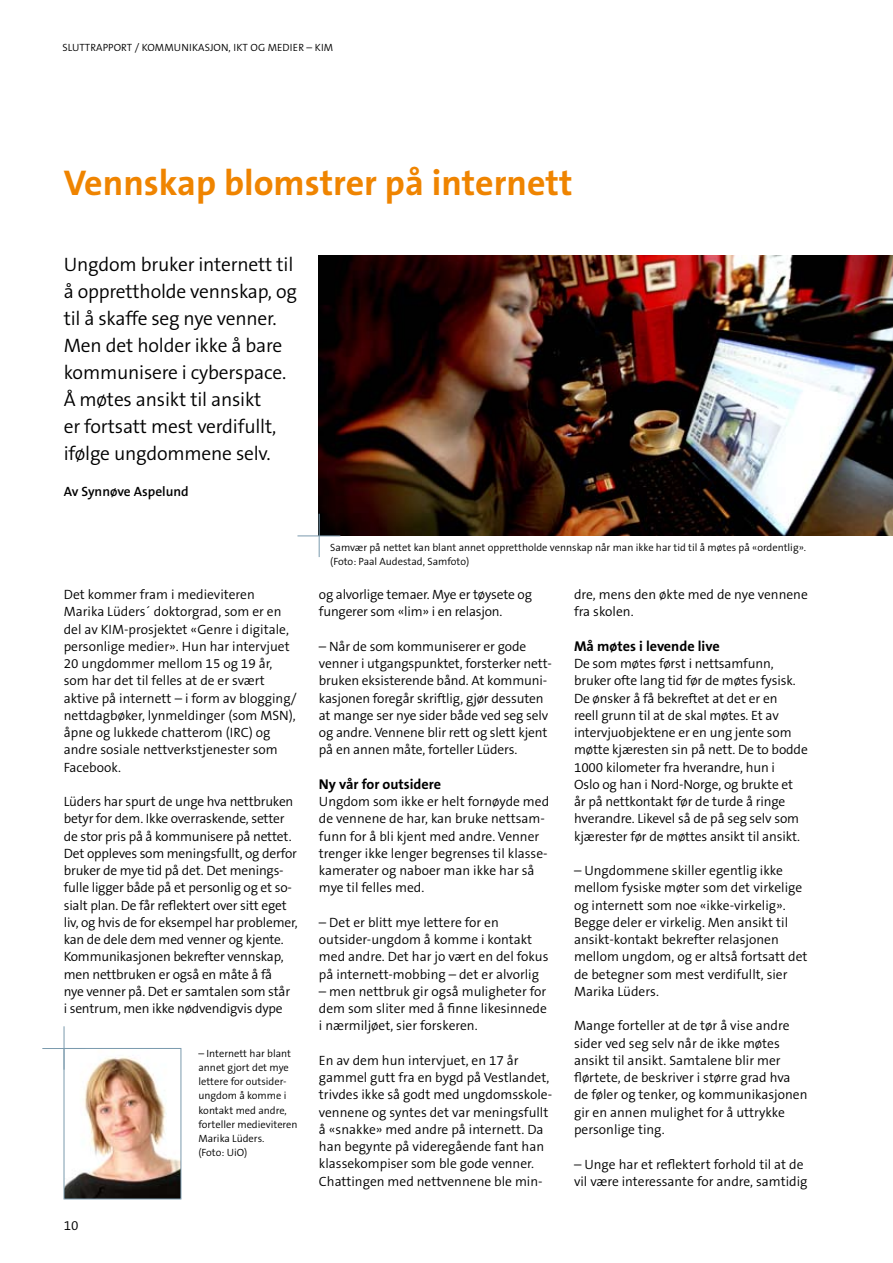
<style>
.page{position:relative;width:893px;height:1263px;background:#fff}
.page>*{position:absolute;margin:0;border:0;box-sizing:border-box;transform-origin:0 0}
.t1{font:700 36px "The Sans B7";color:#ef8400}
.t2{font:300 19.5px/27px "The Sans B4";letter-spacing:-.01em;color:#000}
.t3{font:700 14.25px "The Sans B7";color:#000}
.t4{font:300 13.5px/17.2px "The Sans B4";letter-spacing:-.01em;color:#000}
.t5{font:600 13.5px "The Sans B6";color:#000}
.t6{font:300 10.5px/14.2px "The Sans B4";color:#000}
</style>
<div class="page">
<img style="left:319px;top:255px;width:574px;height:281px">
<img style="left:66px;top:1057px;width:113px;height:140px">
<div style="left:64px;top:1048px;width:117px;height:151px;border:1px solid #7a9aad"></div>
<hr style="left:319px;top:514px;width:1px;height:43px;background:#7a9aad">
<hr style="left:297px;top:535px;width:43px;height:1px;background:#7a9aad">
<hr style="left:64px;top:1026px;width:1px;height:44px;background:#7a9aad">
<hr style="left:42px;top:1048px;width:43px;height:1px;background:#7a9aad">
<p class="t6" style="left:62px;top:41px;width:213px">sluttrapport / komm unikasjon, ikt og medie</p>
<p class="t6" style="left:298px;top:41px;width:24px">r – kim</p>
<h1 class="t1" style="left:64px;top:164px;width:510px">Vennskap blomstrer på internett</h1>
<h2 class="t2" style="left:64px;top:252px;width:235px">U ngdom bruker internett til å opprettholde vennskap, og til å skaffe seg nye venner.<br>Men det holder ikke å bare kommunisere i cyberspace.<br>Å møtes ansikt til ansikt<br>er fortsatt mest verdifullt, ifølge ungdommene selv.</h2>
<p class="t5" style="left:64px;top:484px;width:127px">Av Synnøve Aspelund</p>
<p class="t4" style="left:64px;top:587px;width:234px">Det kommer fram i medieviteren Marika Lüders´ doktorgrad, som er en del av KIM-prosjektet «Genre i digitale, personlige medier». Hun har intervjuet 20 ungdommer mellom 15 og 19 år, som har det til felles at de er svært aktive på internett – i form av blogging/ nettdagbøker, lynmeldinger (som MSN), åpne og lukkede chatterom (IRC) og andre sosiale nettverkstjenester som Facebook.</p>
<p class="t4" style="left:64px;top:794px;width:235px">Lüders har spurt de unge hva nettbruken betyr for dem. Ikke overraskende, setter de stor pris på å kommunisere på nettet.<br>Det oppleves som meningsfullt, og derfor bruker de mye tid på det. Det menings&shy;fulle ligger både på et personlig og et so&shy;sialt plan. De får reflektert over sitt eget liv, og hvis de for eksempel har problemer, kan de dele dem med venner og kjente.<br>Kommunikasjonen bekrefter vennskap, men nettbruken er også en måte å få<br>nye venner på. Det er samtalen som står<br>i sentrum, men ikke nødvendigvis dype</p>
<p class="t4" style="left:64px;top:1217px;width:16px">10</p>
<p class="t6" style="left:198px;top:1046px;width:101px">– Internett har blant annet gjort det mye lettere for outsider&shy;ungdom å komme i kontakt med andre, forteller medieviteren<br>Marika Lüders.<br>(Foto: U iO)</p>
<p class="t6" style="left:330px;top:540px;width:477px">Samvær på nettet kan blant annet opprettholde vennskap når man ikke har tid til å møtes på «ordentlig». (Foto: Paal Audestad, Samfoto)</p>
<p class="t4" style="left:319px;top:587px;width:215px">og alvorlige temaer. Mye er tøysete og fungerer som «lim» i en relasjon.</p>
<p class="t4" style="left:319px;top:638px;width:234px">– Når de som kommuniserer er gode venner i utgangspunktet, forsterker nett&shy;bruken eksisterende bånd. At kommuni&shy;kasjonen foregår skriftlig, gjør dessuten at mange ser nye sider både ved seg selv og andre. Vennene blir rett og slett kjent på en annen måte, forteller Lüders.</p>
<p class="t3" style="left:319px;top:776px;width:124px">Ny vår for outsidere</p>
<p class="t4" style="left:319px;top:794px;width:232px">U ngdom som ikke er helt fornøyde med de vennene de har, kan bruke nettsam&shy;funn for å bli kjent med andre. Venner trenger ikke lenger begrenses til klasse&shy;kamerater og naboer man ikke har så mye til felles med.</p>
<p class="t4" style="left:319px;top:914px;width:231px">– Det er blitt mye lettere for en outsider-ungdom å komme i kontakt med andre. Det har jo vært en del fokus på internett-mobbing – det er alvorlig</p>
<p class="t4" style="left:319px;top:983px;width:229px;text-align:justify">– men nettbruk gir også muligheter for dem som sliter med å finne likesinnede i nærmiljøet, sier forskeren.</p>
<p class="t4" style="left:319px;top:1052px;width:235px">En av dem hun intervjuet, en 17 år gammel gutt fra en bygd på Vestlandet, trivdes ikke så godt med ungdomsskole&shy;vennene og syntes det var meningsfullt å «snakke» med andre på internett. Da han begynte på videregående fant han klassekompiser som ble gode venner.<br>Chattingen med nettvennene ble min-</p>
<p class="t4" style="left:574px;top:587px;width:235px">dre, mens den økte med de nye vennene fra skolen.</p>
<p class="t3" style="left:574px;top:638px;width:147px">Må møtes i levende live</p>
<p class="t4" style="left:574px;top:656px;width:235px">De som møtes først i nettsamfunn, bruker ofte lang tid før de møtes fysisk.<br>De ønsker å få bekreftet at det er en<br>reell grunn til at de skal møtes. Et av intervjuobjektene er en ung jente som møtte kjæresten sin på nett. De to bodde 1000 kilometer fra hverandre, hun i<br>Oslo og han i Nord-Norge, og brukte et år på nettkontakt før de turde å ringe hverandre. Likevel så de på seg selv som kjærester før de møttes ansikt til ansikt.</p>
<p class="t4" style="left:574px;top:863px;width:235px">– U ngdommene skiller egentlig ikke mellom fysiske møter som det virkelige og internett som noe «ikke-virkelig».<br>Begge deler er virkelig. Men ansikt til ansikt-kontakt bekrefter relasjonen mellom ungdom, og er altså fortsatt det de betegner som mest verdifullt, sier Marika Lüders.</p>
<p class="t4" style="left:574px;top:1018px;width:235px">Mange forteller at de tør å vise andre sider ved seg selv når de ikke møtes ansikt til ansikt. Samtalene blir mer flørtete, de beskriver i større grad hva de føler og tenker, og kommunikasjonen gir en annen mulighet for å uttrykke personlige ting.</p>
<p class="t4" style="left:574px;top:1156px;width:235px">– U nge har et reflektert forhold til at de vil være interessante for andre, samtidig</p>
</div>
